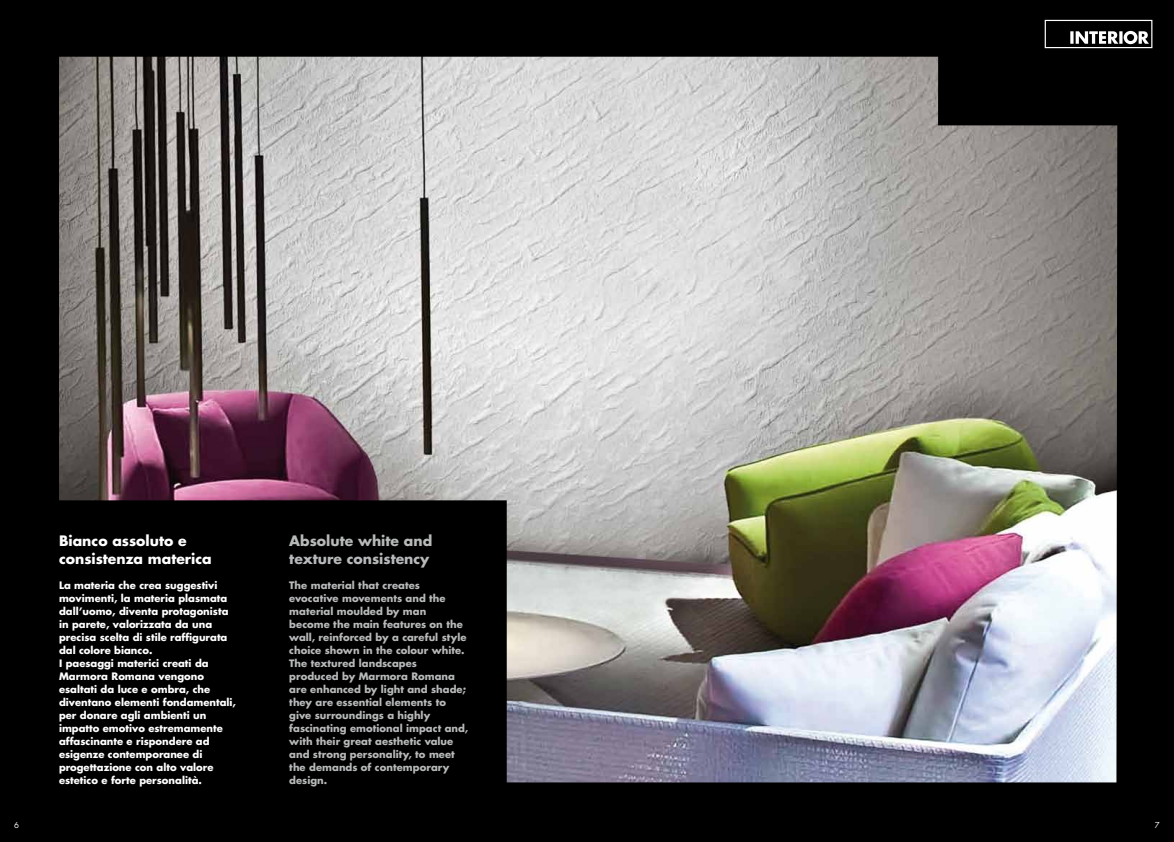
<style>
.page{position:relative;width:1174px;height:842px;background:#fff}
.page>*{position:absolute;margin:0;border:0;box-sizing:border-box;transform-origin:0 0}
.t1{font:700 14px/18px "Futura";color:#fff}
.t2{font:700 14px/18px "Futura";color:#b7b9ba}
.t3{font:700 10px/13px "Futura";color:#fff}
.t4{font:700 10px/13px "Futura";letter-spacing:.005em;color:#b7b9ba}
.t5{font:8px "Futura";color:#fff}
</style>
<div class="page">
<div style="left:0;top:0;width:1170px;height:842px;background:#000"></div>
<img style="left:59px;top:57px;width:1058px;height:725px">
<svg style="left:1070px;top:31px;width:79px;height:13px"></svg>
<div style="left:1044px;top:20px;width:108px;height:28px;border:1px solid #fff"></div>
<p class="t5" style="left:14px;top:819px;width:6px">6</p>
<h1 class="t1" style="left:59px;top:531px;width:154px">Bianco assoluto e consistenza materica</h1>
<p class="t3" style="left:59px;top:578px;width:178px">La materia che crea suggestivi movimenti, la materia plasmata dall’uomo, diventa protagonista in parete, valorizzata da una precisa scelta di stile raffigurata dal colore bianco.<br>I paesaggi materici creati da<br>Marmora Romana vengono esaltati da luce e ombra, che diventano elementi fondamentali, per donare agli ambienti un impatto emotivo estremamente affascinante e rispondere ad esigenze contemporanee di progettazione con alto valore estetico e forte personalità.</p>
<h1 class="t2" style="left:289px;top:531px;width:144px">Absolute white and texture consistency</h1>
<p class="t4" style="left:289px;top:578px;width:180px">The material that creates evocative movements and the material moulded by man become the main features on the wall, reinforced by a careful style choice shown in the colour white.<br>The textured landscapes produced by Marmora Romana are enhanced by light and shade; they are essential elements to give surroundings a highly fascinating emotional impact and, with their great aesthetic value and strong personality, to meet the demands of contemporary design.</p>
<p class="t5" style="left:1154px;top:819px;width:6px">7</p>
</div>
